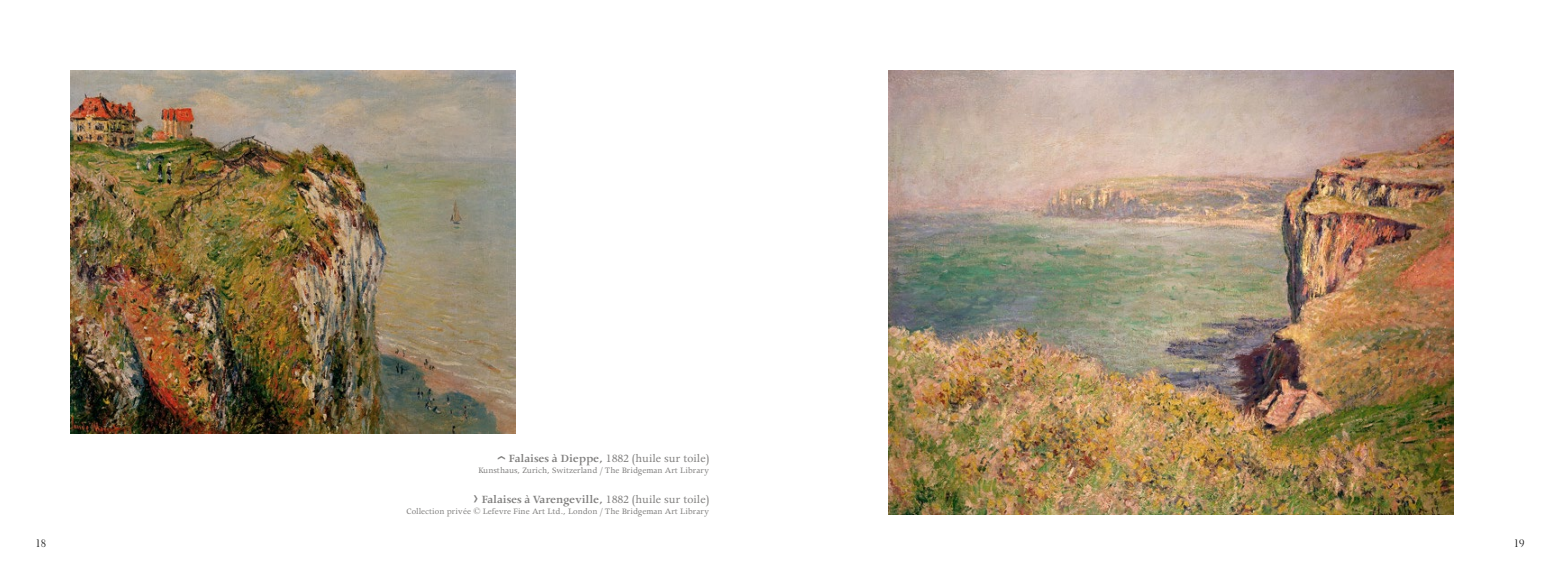
<style>
.page{position:relative;width:1560px;height:585px;background:#fff}
.page>*{position:absolute;margin:0;border:0;box-sizing:border-box;transform-origin:0 0}
.t1{font:600 12.5px "Apollo";letter-spacing:-.015em;color:#81807f}
.t2{font:12.5px "Apollo";color:#81807f}
.t3{font:10.62px "Electra LH";color:#000}
.t4{font:9.38px "Apollo";color:#81807f}
.s1{font-weight:600}
.s2{font-weight:400}
</style>
<div class="page">
<img style="left:888px;top:71px;width:565px;height:443px">
<img style="left:70px;top:70px;width:446px;height:363px">
<h1 class="t2" style="left:509px;top:451px;width:202px"><span class="s1">Falaises à Dieppe,</span> 1882 (huile sur toile)</h1>
<p class="t4" style="left:478px;top:465px;width:232px">Kunsthaus, Zurich, Switzerland / The Bridgeman Art Library</p>
<h1 class="t1" style="left:481px;top:492px;width:229px">Falaises à Varengeville, <span class="s2">1882 (huile sur toile)</span></h1>
<p class="t4" style="left:406px;top:506px;width:304px">Collection privée © Lefevre Fine Art Ltd., London / The Bridgeman Art Library</p>
<p class="t3" style="left:35px;top:537px;width:12px">18</p>
<p class="t3" style="left:1513px;top:537px;width:12px">19</p>
</div>
